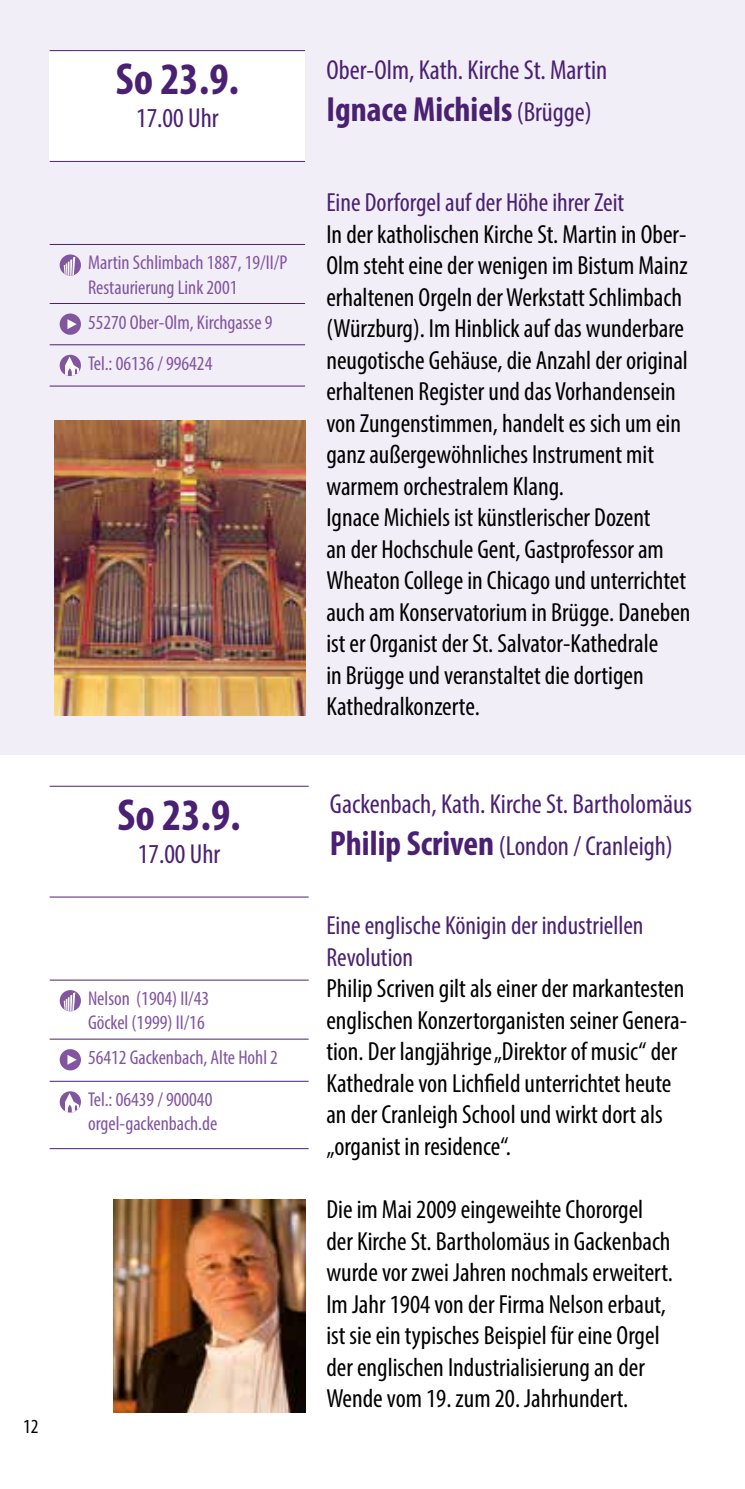
<style>
.page{position:relative;width:745px;height:1489px;background:#fff}
.page>*{position:absolute;margin:0;border:0;box-sizing:border-box;transform-origin:0 0}
.t1{font:700 condensed 45px "Myriad Pro";letter-spacing:.005em;color:#4a2172}
.t2{font:700 condensed 35px "Myriad Pro";color:#4a2172}
.t3{font:condensed 27.5px/42px "Myriad Pro";color:#4a2172}
.t4{font:condensed 26.25px/31.5px "Myriad Pro";color:#000}
.t5{font:condensed 26.25px/31.5px "Myriad Pro";color:#4a2172}
.t6{font:condensed 20px/24px "Myriad Pro";color:#82559f}
.t7{font:condensed 20px "Myriad Pro";color:#000}
.s1{font-weight:400;font-size:27.5px}
.s2{font-weight:700;font-size:35px}
</style>
<div class="page">
<div style="left:0;top:0;width:744px;height:755px;background:#f1eef7"></div>
<svg style="left:50px;top:785px;width:28px;height:1px"></svg>
<hr style="left:78px;top:785px;width:230px;height:1px;background:#4a2172">
<svg style="left:50px;top:896px;width:28px;height:1px"></svg>
<hr style="left:78px;top:896px;width:230px;height:1px;background:#4a2172">
<svg style="left:50px;top:979px;width:28px;height:1px"></svg>
<hr style="left:78px;top:979px;width:230px;height:1px;background:#4a2172">
<svg style="left:50px;top:1038px;width:28px;height:1px"></svg>
<hr style="left:78px;top:1038px;width:230px;height:1px;background:#4a2172">
<svg style="left:50px;top:1080px;width:28px;height:1px"></svg>
<hr style="left:78px;top:1080px;width:230px;height:1px;background:#4a2172">
<svg style="left:50px;top:1148px;width:28px;height:1px"></svg>
<hr style="left:78px;top:1148px;width:230px;height:1px;background:#4a2172">
<div style="left:60px;top:990px;width:21px;height:21px;background:#82559f;border-radius:50%"></div>
<svg style="left:64px;top:992px;width:11px;height:19px"></svg>
<div style="left:60px;top:1049px;width:21px;height:21px;background:#82559f;border-radius:50%"></div>
<svg style="left:67px;top:1055px;width:10px;height:9px"></svg>
<div style="left:60px;top:1091px;width:21px;height:21px;background:#82559f;border-radius:50%"></div>
<svg style="left:65px;top:1092px;width:14px;height:20px"></svg>
<img style="left:113px;top:1199px;width:192px;height:213px">
<div style="left:50px;top:51px;width:255px;height:110px;background:#fff"></div>
<svg style="left:50px;top:50px;width:28px;height:1px"></svg>
<hr style="left:78px;top:50px;width:227px;height:1px;background:#4a2172">
<svg style="left:50px;top:161px;width:28px;height:1px"></svg>
<hr style="left:78px;top:161px;width:227px;height:1px;background:#4a2172">
<svg style="left:50px;top:244px;width:28px;height:1px"></svg>
<hr style="left:78px;top:244px;width:227px;height:1px;background:#4a2172">
<svg style="left:50px;top:303px;width:28px;height:1px"></svg>
<hr style="left:78px;top:303px;width:227px;height:1px;background:#4a2172">
<svg style="left:50px;top:344px;width:28px;height:1px"></svg>
<hr style="left:78px;top:344px;width:227px;height:1px;background:#4a2172">
<svg style="left:50px;top:385px;width:28px;height:1px"></svg>
<hr style="left:78px;top:385px;width:227px;height:1px;background:#4a2172">
<svg style="left:60px;top:254px;width:21px;height:22px"></svg>
<svg style="left:64px;top:257px;width:11px;height:19px"></svg>
<div style="left:60px;top:313px;width:21px;height:22px;background:#82559f;border-radius:50%"></div>
<svg style="left:67px;top:319px;width:10px;height:10px"></svg>
<div style="left:60px;top:355px;width:21px;height:21px;background:#82559f;border-radius:50%"></div>
<svg style="left:65px;top:356px;width:14px;height:20px"></svg>
<hr style="left:744px;top:755px;width:1px;height:733px;background:#ede4d8">
<img style="left:54px;top:420px;width:251px;height:295px">
<p class="t7" style="left:23px;top:1414px;width:17px">12</p>
<h1 class="t1" style="left:116px;top:51px;width:125px">So 23.9.</h1>
<p class="t3" style="left:136px;top:97px;width:84px">17.00 Uhr</p>
<p class="t6" style="left:88px;top:250px;width:201px">Martin Schlimbach 1887, 19/II/P<br>Restaurierung Link 2001</p>
<p class="t6" style="left:88px;top:301px;width:186px;line-height:41.2px">55270 Ober-Olm, Kirchgasse 9<br>Tel.: 06136 / 996424</p>
<h1 class="t1" style="left:117px;top:786px;width:125px">So 23.9.</h1>
<p class="t3" style="left:138px;top:832px;width:84px">17.00 Uhr</p>
<p class="t6" style="left:88px;top:986px;width:123px">Nelson (1904) II/43<br>Göckel (1999) II/16</p>
<p class="t6" style="left:88px;top:1036px;width:191px;line-height:42.2px">56412 Gackenbach, Alte Hohl 2<br>Tel.: 06439 / 900040</p>
<p class="t6" style="left:88px;top:1111px;width:131px">orgel-gackenbach.de</p>
<p class="t3" style="left:326px;top:49px;width:282px">Ober-Olm, Kath. Kirche St. Martin</p>
<h2 class="t2" style="left:326px;top:88px;width:267px">Ignace Michiels <span class="s1">(Brügge)</span></h2>
<p class="t5" style="left:326px;top:186px;width:299px">Eine Dorforgel auf der Höhe ihrer Zeit</p>
<p class="t4" style="left:326px;top:218px;width:365px">In der katholischen Kirche St. Martin in Ober-Olm steht eine der wenigen im Bistum Mainz erhaltenen Orgeln der Werkstatt Schlimbach (Würzburg). Im Hinblick auf das wunderbare neugotische Gehäuse, die Anzahl der original erhaltenen Register und das Vorhandensein von Zungenstimmen, handelt es sich um ein ganz außergewöhnliches Instrument mit warmem orchestralem Klang.<br>Ignace Michiels ist künstlerischer Dozent<br>an der Hochschule Gent, Gastprofessor am Wheaton College in Chicago und unterrichtet auch am Konservatorium in Brügge. Daneben ist er Organist der St. Salvator-Kathedrale<br>in Brügge und veranstaltet die dortigen Kathedralkonzerte.</p>
<p class="t3" style="left:330px;top:782px;width:363px">Gackenbach, Kath. Kirche St. Bartholomäus<br><span class="s2">Philip Scriven</span> (London / Cranleigh)</p>
<p class="t5" style="left:326px;top:909px;width:318px">Eine englische Königin der industriellen<br>Revolution</p>
<p class="t4" style="left:326px;top:972px;width:362px">Philip Scriven gilt als einer der markantesten englischen Konzertorganisten seiner Genera&shy;tion. Der langjährige „Direktor of music“ der Kathedrale von Lichfield unterrichtet heute an der Cranleigh School und wirkt dort als „organist in residence“.</p>
<p class="t4" style="left:326px;top:1193px;width:348px">Die im Mai 2009 eingeweihte Chororgel der Kirche St. Bartholomäus in Gackenbach wurde vor zwei Jahren nochmals erweitert.<br>Im Jahr 1904 von der Firma Nelson erbaut, ist sie ein typisches Beispiel für eine Orgel der englischen Industrialisierung an der Wende vom 19. zum 20. Jahrhundert.</p>
</div>
